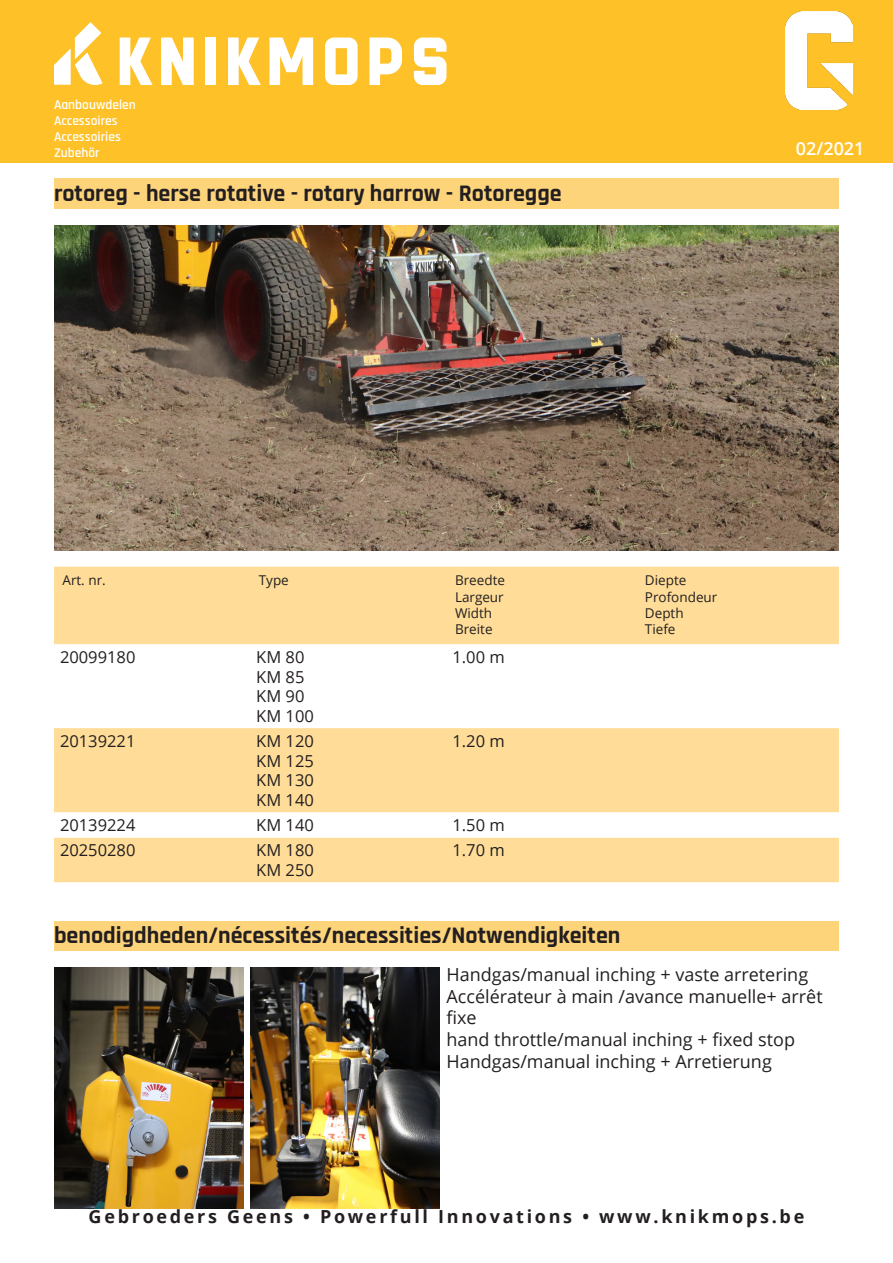
<style>
.page{position:relative;width:893px;height:1263px;background:#fff}
.page>*{position:absolute;margin:0;border:0;box-sizing:border-box;transform-origin:0 0}
.t1{font:700 24px "Rajdhani";color:#231f20}
.t2{font:18px/21.6px "Open Sans";color:#231f20}
.t3{font:700 18px "Open Sans";letter-spacing:.15em;color:#231f20}
.t4{font:600 18px "Open Sans";color:#fff}
.t5{font:16.5px "Open Sans";color:#231f20}
.t6{font:13.5px "Open Sans";color:#231f20}
.t7{font:600 13.5px "Rajdhani";color:#fff}
</style>
<div class="page">
<div style="left:0;top:0;width:893px;height:162px;background:#fec128"></div>
<svg style="left:120px;top:38px;width:33px;height:47px"></svg>
<svg style="left:161px;top:38px;width:33px;height:47px"></svg>
<div style="left:206px;top:38px;width:10px;height:47px;background:#fff"></div>
<svg style="left:228px;top:38px;width:33px;height:47px"></svg>
<svg style="left:269px;top:38px;width:44px;height:47px"></svg>
<svg style="left:325px;top:38px;width:33px;height:47px"></svg>
<svg style="left:369px;top:38px;width:33px;height:47px"></svg>
<svg style="left:414px;top:38px;width:32px;height:47px"></svg>
<svg style="left:54px;top:22px;width:49px;height:63px"></svg>
<img style="left:786px;top:12px;width:66px;height:97px">
<div style="left:54px;top:179px;width:785px;height:30px;background:#fed47b"></div>
<img style="left:54px;top:225px;width:785px;height:325px">
<svg style="left:54px;top:567px;width:785px;height:315px;fill:#ffdd98"></svg>
<div style="left:54px;top:921px;width:785px;height:29px;background:#fed47b"></div>
<img style="left:54px;top:967px;width:189px;height:242px">
<img style="left:250px;top:967px;width:189px;height:242px">
<p class="t7" style="left:54px;top:96px;width:83px">Aanbouwdelen</p>
<p class="t7" style="left:54px;top:113px;width:65px">Accessoires</p>
<p class="t7" style="left:54px;top:129px;width:68px">Accessoiries</p>
<p class="t7" style="left:54px;top:145px;width:47px">Zubehör</p>
<p class="t1" style="left:54px;top:179px;width:509px">rotoreg - herse rotative - rotary harrow - Rotoregge</p>
<p class="t4" style="left:796px;top:136px;width:70px">02/2021</p>
<p class="t6" style="left:63px;top:571px;width:45px">Art. nr.</p>
<p class="t6" style="left:259px;top:571px;width:32px">Type</p>
<p class="t6" style="left:455px;top:571px;width:52px">Breedte</p>
<p class="t6" style="left:455px;top:587px;width:50px">Largeur</p>
<p class="t6" style="left:455px;top:604px;width:39px">Width</p>
<p class="t6" style="left:455px;top:620px;width:39px">Breite</p>
<p class="t5" style="left:60px;top:645px;width:77px">20099180</p>
<p class="t5" style="left:256px;top:645px;width:50px">KM 80</p>
<p class="t5" style="left:256px;top:665px;width:50px">KM 85</p>
<p class="t5" style="left:256px;top:685px;width:50px">KM 90</p>
<p class="t5" style="left:256px;top:705px;width:59px">KM 100</p>
<p class="t5" style="left:60px;top:729px;width:77px">20139221</p>
<p class="t5" style="left:256px;top:729px;width:59px">KM 120</p>
<p class="t5" style="left:256px;top:749px;width:59px">KM 125</p>
<p class="t5" style="left:256px;top:769px;width:59px">KM 130</p>
<p class="t5" style="left:256px;top:789px;width:59px">KM 140</p>
<p class="t5" style="left:452px;top:645px;width:54px">1.00 m</p>
<p class="t5" style="left:452px;top:729px;width:54px">1.20 m</p>
<p class="t5" style="left:60px;top:813px;width:77px">20139224</p>
<p class="t5" style="left:256px;top:813px;width:59px">KM 140</p>
<p class="t5" style="left:452px;top:813px;width:54px">1.50 m</p>
<p class="t5" style="left:60px;top:839px;width:77px">20250280</p>
<p class="t5" style="left:256px;top:839px;width:59px">KM 180</p>
<p class="t5" style="left:256px;top:859px;width:59px">KM 250</p>
<p class="t5" style="left:452px;top:839px;width:54px">1.70 m</p>
<p class="t6" style="left:645px;top:571px;width:43px">Diepte</p>
<p class="t6" style="left:645px;top:587px;width:74px">Profondeur</p>
<p class="t6" style="left:645px;top:604px;width:40px">Depth</p>
<p class="t6" style="left:645px;top:620px;width:32px">Tiefe</p>
<p class="t1" style="left:54px;top:921px;width:568px">benodigdheden/nécessités/necessities/Notwendigkeiten</p>
<p class="t2" style="left:446px;top:963px;width:363px">Handgas/manual inching + vaste arretering</p>
<p class="t2" style="left:446px;top:985px;width:378px">Accélérateur à main /avance manuelle+ arrêt fixe</p>
<p class="t2" style="left:446px;top:1028px;width:350px">hand throttle/manual inching + fixed stop</p>
<p class="t2" style="left:446px;top:1050px;width:327px">Handgas/manual inching + Arretierung</p>
<p class="t3" style="left:89px;top:1203px;width:717px">Gebroeders Geens • Powerfull Innovations • www.knikmops.be</p>
</div>
